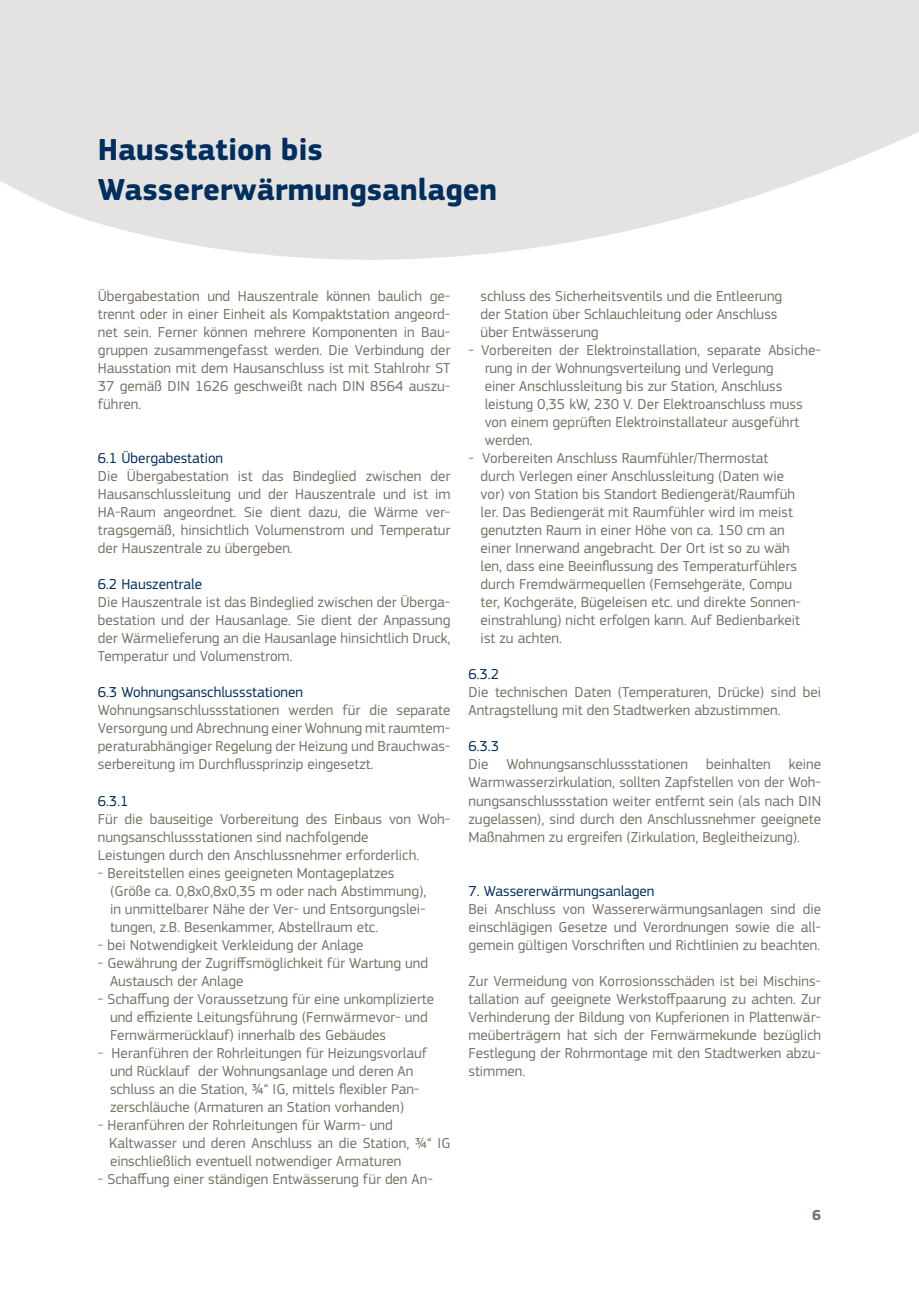
<style>
.page{position:relative;width:919px;height:1289px;background:#fff}
.page>*{position:absolute;margin:0;border:0;box-sizing:border-box;transform-origin:0 0}
.t1{font:700 31.5px/40.5px "PF Square Sans Pro";color:#002e5e}
.t2{font:15px/18px "PF Square Sans Pro";color:#777167}
.t3{font:15px "PF Square Sans Pro";color:#002e5e}
.t4{font:700 15px "PF Square Sans Pro";color:#777167}
</style>
<div class="page">
<svg style="left:0;top:0;width:918px;height:260px;background:#e7e6e5"></svg>
<h1 class="t1" style="left:98px;top:130px;width:401px">Hausstation bis<br>Wassererwärmungsanlagen</h1>
<p class="t2" style="left:98px;top:287px;width:354px;text-align:justify">Übergabestation und Hauszentrale können baulich ge&shy;trennt oder in einer Einheit als Kompaktstation angeord&shy;net sein. Ferner können mehrere Komponenten in Bau&shy;gruppen zusammengefasst werden. Die Verbindung der Hausstation mit dem Hausanschluss ist mit Stahlrohr ST 37 gemäß DIN 1626 geschweißt nach DIN 8564 auszu&shy;führen.</p>
<p class="t3" style="left:98px;top:449px;width:127px">6.1 Übergabestation</p>
<p class="t2" style="left:98px;top:467px;width:354px;text-align:justify">Die Übergabestation ist das Bindeglied zwischen der Hausanschlussleitung und der Hauszentrale und ist im HA-Raum angeordnet. Sie dient dazu, die Wärme ver&shy;tragsgemäß, hinsichtlich Volumenstrom und Temperatur der Hauszentrale zu übergeben.</p>
<p class="t3" style="left:98px;top:575px;width:106px">6.2 Hauszentrale</p>
<p class="t2" style="left:98px;top:593px;width:354px;text-align:justify">Die Hauszentrale ist das Bindeglied zwischen der Überga&shy;bestation und der Hausanlage. Sie dient der Anpassung der Wärmelieferung an die Hausanlage hinsichtlich Druck, Temperatur und Volumenstrom.</p>
<p class="t3" style="left:98px;top:683px;width:207px">6.3 Wohnungsanschlussstationen</p>
<p class="t2" style="left:98px;top:701px;width:354px;text-align:justify">Wohnungsanschlussstationen werden für die separate Versorgung und Abrechnung einer Wohnung mit raumtem&shy;peraturabhängiger Regelung der Heizung und Brauchwas&shy;serbereitung im Durchflussprinzip eingesetzt.</p>
<p class="t3" style="left:98px;top:791px;width:32px">6.3.1</p>
<p class="t2" style="left:98px;top:809px;width:354px">Für die bauseitige Vorbereitung des Einbaus von Woh&shy;nungsanschlussstationen sind nachfolgende<br>Leistungen durch den Anschlussnehmer erforderlich.</p>
<p class="t2" style="left:110px;top:863px;width:318px;text-indent:-12px">- Bereitstellen eines geeigneten Montageplatzes (Größe ca. 0,8x0,8x0,35 m oder nach Abstimmung), in unmittelbarer Nähe der Ver- und Entsorgungslei&shy;tungen, z.B. Besenkammer, Abstellraum etc.</p>
<p class="t2" style="left:98px;top:935px;width:267px">- bei Notwendigkeit Verkleidung der Anlage</p>
<p class="t2" style="left:110px;top:953px;width:319px;text-indent:-12px">- Gewährung der Zugriffsmöglichkeit für Wartung und<br>Austausch der Anlage</p>
<p class="t2" style="left:110px;top:989px;width:325px;text-indent:-12px">- Schaffung der Voraussetzung für eine unkomplizierte und effiziente Leitungsführung (Fernwärmevor- und<br>Fernwärmerücklauf) innerhalb des Gebäudes</p>
<p class="t2" style="left:110px;top:1043px;width:319px;text-indent:-12px">- Heranführen der Rohrleitungen für Heizungsvorlauf und Rücklauf der Wohnungsanlage und deren An schluss an die Station, ¾“ IG, mittels flexibler Pan&shy;zerschläuche (Armaturen an Station vorhanden)</p>
<p class="t2" style="left:109px;top:1115px;width:343px;text-indent:-11px">- Heranführen der Rohrleitungen für Warm- und<br>Kaltwasser und deren Anschluss an die Station, ¾“ IG einschließlich eventuell notwendiger Armaturen</p>
<p class="t2" style="left:98px;top:1169px;width:336px">- Schaffung einer ständigen Entwässerung für den An-</p>
<p class="t2" style="left:480px;top:287px;width:303px">schluss des Sicherheitsventils und die Entleerung der Station über Schlauchleitung oder Anschluss über Entwässerung</p>
<p class="t2" style="left:484px;top:341px;width:338px;text-indent:-16px">- Vorbereiten der Elektroinstallation, separate Absiche&shy;rung in der Wohnungsverteilung und Verlegung<br>einer Anschlussleitung bis zur Station, Anschluss leistung 0,35 kW, 230 V. Der Elektroanschluss muss von einem geprüften Elektroinstallateur ausgeführt werden.</p>
<p class="t2" style="left:480px;top:449px;width:322px;text-indent:-12px">- Vorbereiten Anschluss Raumfühler/Thermostat durch Verlegen einer Anschlussleitung (Daten wie vor) von Station bis Standort Bediengerät/Raumfüh ler. Das Bediengerät mit Raumfühler wird im meist genutzten Raum in einer Höhe von ca. 150 cm an einer Innerwand angebracht. Der Ort ist so zu wäh len, dass eine Beeinflussung des Temperaturfühlers durch Fremdwärmequellen (Fernsehgeräte, Compu ter, Kochgeräte, Bügeleisen etc. und direkte Sonnen&shy;einstrahlung) nicht erfolgen kann. Auf Bedienbarkeit ist zu achten.</p>
<p class="t3" style="left:468px;top:665px;width:32px">6.3.2</p>
<p class="t2" style="left:468px;top:683px;width:354px">Die technischen Daten (Temperaturen, Drücke) sind bei<br>Antragstellung mit den Stadtwerken abzustimmen.</p>
<p class="t3" style="left:468px;top:737px;width:32px">6.3.3</p>
<p class="t2" style="left:468px;top:755px;width:354px;text-align:justify">Die Wohnungsanschlussstationen beinhalten keine Warmwasserzirkulation, sollten Zapfstellen von der Woh&shy;nungsanschlussstation weiter entfernt sein (als nach DIN zugelassen), sind durch den Anschlussnehmer geeignete Maßnahmen zu ergreifen (Zirkulation, Begleitheizung).</p>
<p class="t3" style="left:468px;top:881px;width:187px">7. Wassererwärmungsanlagen</p>
<p class="t2" style="left:468px;top:899px;width:354px;text-align:justify">Bei Anschluss von Wassererwärmungsanlagen sind die einschlägigen Gesetze und Verordnungen sowie die all&shy;gemein gültigen Vorschriften und Richtlinien zu beachten.</p>
<p class="t2" style="left:468px;top:971px;width:354px;text-align:justify">Zur Vermeidung von Korrosionsschäden ist bei Mischins&shy;tallation auf geeignete Werkstoffpaarung zu achten. Zur Verhinderung der Bildung von Kupferionen in Plattenwär&shy;meüberträgern hat sich der Fernwärmekunde bezüglich Festlegung der Rohrmontage mit den Stadtwerken abzu&shy;stimmen.</p>
<p class="t4" style="left:812px;top:1206px;width:10px">6</p>
</div>
